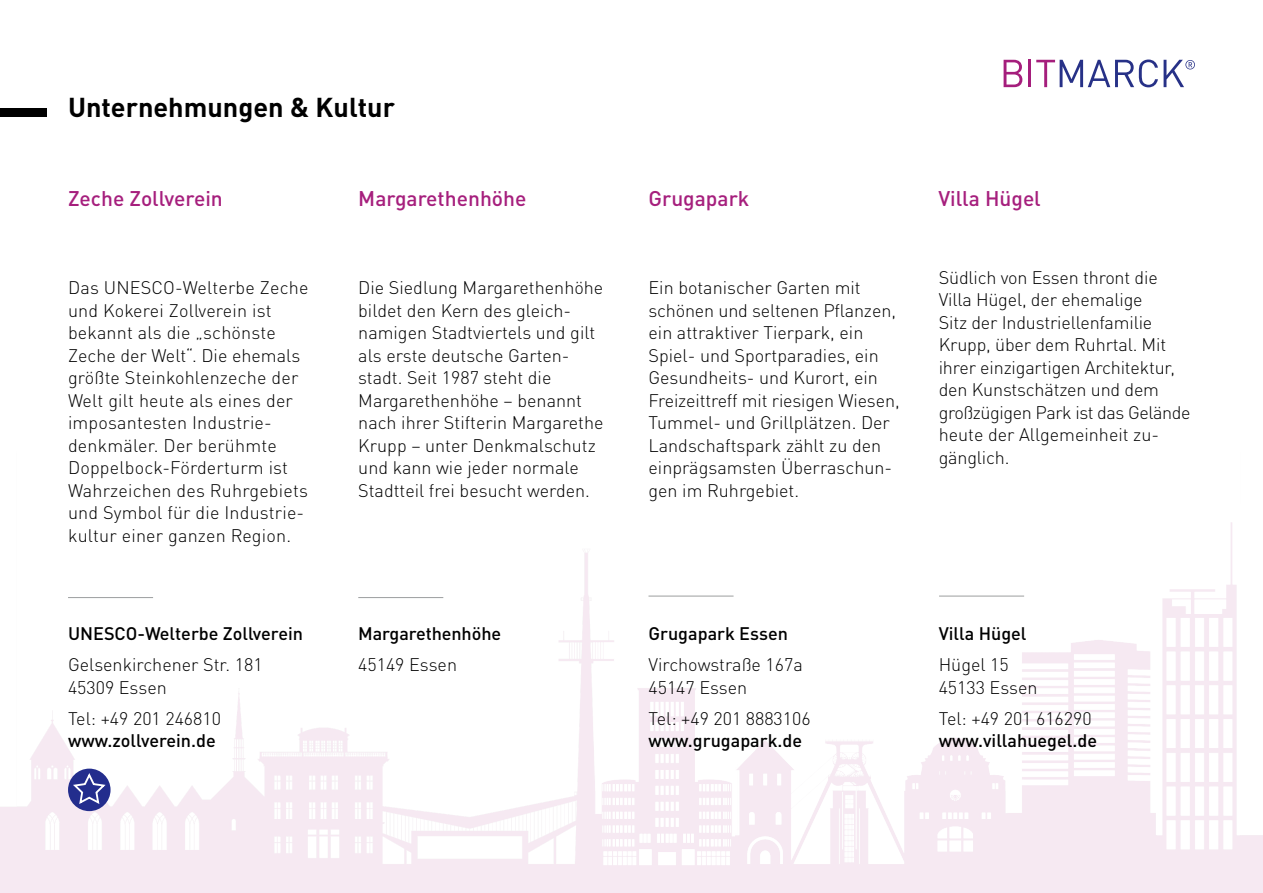
<style>
.page{position:relative;width:1263px;height:893px;background:#fff}
.page>*{position:absolute;margin:0;border:0;box-sizing:border-box;transform-origin:0 0}
.t1{font:700 27px "DIN Pro";color:#000}
.t2{font:500 21px "DIN Pro";color:#a61f7d}
.t3{font:300 18px/22.5px "DIN Pro";color:#000}
.t4{font:500 18px "DIN Pro";color:#000}
</style>
<div class="page">
<img style="left:0;top:59px;width:1263px;height:834px">
<hr style="left:68px;top:597px;width:85px;height:1px;background:#9c9e9f">
<hr style="left:358px;top:597px;width:85px;height:1px;background:#9c9e9f">
<div style="left:0;top:108px;width:47px;height:9px;background:#000"></div>
<hr style="left:648px;top:596px;width:85px;height:1px;background:#9c9e9f">
<hr style="left:939px;top:596px;width:85px;height:1px;background:#9c9e9f">
<div style="left:68px;top:769px;width:43px;height:42px;background:#232d8d;border-radius:50%"></div>
<svg style="left:73px;top:773px;width:33px;height:31px"></svg>
<svg style="left:1003px;top:60px;width:19px;height:27px"></svg>
<hr style="left:1028px;top:60px;width:3px;height:27px;background:#a51e7c">
<svg style="left:1036px;top:60px;width:159px;height:27px"></svg>
<h1 class="t1" style="left:68px;top:85px;width:328px">Unternehmungen &amp; Kultur</h1>
<p class="t2" style="left:68px;top:182px;width:156px">Zeche Zollverein</p>
<p class="t2" style="left:358px;top:182px;width:170px">Margarethenhöhe</p>
<p class="t3" style="left:68px;top:275px;width:242px">Das UNESCO-Welterbe Zeche und Kokerei Zollverein ist bekannt als die „schönste<br>Zeche der Welt“. Die ehemals größte Steinkohlenzeche der<br>Welt gilt heute als eines der imposantesten Industrie&shy;denkmäler. Der berühmte<br>Doppelbock-Förderturm ist<br>Wahrzeichen des Ruhrgebiets und Symbol für die Industrie&shy;kultur einer ganzen Region.</p>
<p class="t3" style="left:358px;top:275px;width:247px">Die Siedlung Margarethenhöhe bildet den Kern des gleich&shy;namigen Stadtviertels und gilt als erste deutsche Garten&shy;stadt. Seit 1987 steht die<br>Margarethenhöhe – benannt nach ihrer Stifterin Margarethe<br>Krupp – unter Denkmalschutz und kann wie jeder normale<br>Stadtteil frei besucht werden.</p>
<p class="t4" style="left:68px;top:619px;width:236px">UNESCO-Welterbe Zollverein</p>
<p class="t3" style="left:68px;top:652px;width:196px">Gelsenkirchener Str. 181<br>45309 Essen</p>
<p class="t3" style="left:68px;top:705px;width:154px">Tel: +49 201 246810</p>
<p class="t4" style="left:68px;top:726px;width:149px">www.zollverein.de</p>
<p class="t4" style="left:358px;top:619px;width:144px">Margarethenhöhe</p>
<p class="t3" style="left:358px;top:652px;width:100px">45149 Essen</p>
<p class="t2" style="left:648px;top:182px;width:102px">Grugapark</p>
<p class="t2" style="left:938px;top:182px;width:104px">Villa Hügel</p>
<p class="t3" style="left:648px;top:275px;width:253px">Ein botanischer Garten mit schönen und seltenen Pflanzen, ein attraktiver Tierpark, ein<br>Spiel- und Sportparadies, ein<br>Gesundheits- und Kurort, ein<br>Freizeittreff mit riesigen Wiesen,<br>Tummel- und Grillplätzen. Der<br>Landschaftspark zählt zu den einprägsamsten Überraschun&shy;gen im Ruhrgebiet.</p>
<p class="t3" style="left:939px;top:265px;width:253px">Südlich von Essen thront die<br>Villa Hügel, der ehemalige<br>Sitz der Industriellenfamilie<br>Krupp, über dem Ruhrtal. Mit ihrer einzigartigen Architektur, den Kunstschätzen und dem großzügigen Park ist das Gelände heute der Allgemeinheit zu&shy;gänglich.</p>
<p class="t4" style="left:648px;top:619px;width:141px">Grugapark Essen</p>
<p class="t3" style="left:648px;top:652px;width:156px">Virchowstraße 167a<br>45147 Essen</p>
<p class="t3" style="left:648px;top:705px;width:164px">Tel: +49 201 8883106</p>
<p class="t4" style="left:648px;top:726px;width:155px">www.grugapark.de</p>
<p class="t4" style="left:939px;top:619px;width:89px">Villa Hügel</p>
<p class="t3" style="left:939px;top:652px;width:100px">Hügel 15<br>45133 Essen</p>
<p class="t3" style="left:939px;top:705px;width:154px">Tel: +49 201 616290</p>
<p class="t4" style="left:939px;top:726px;width:160px">www.villahuegel.de</p>
</div>
